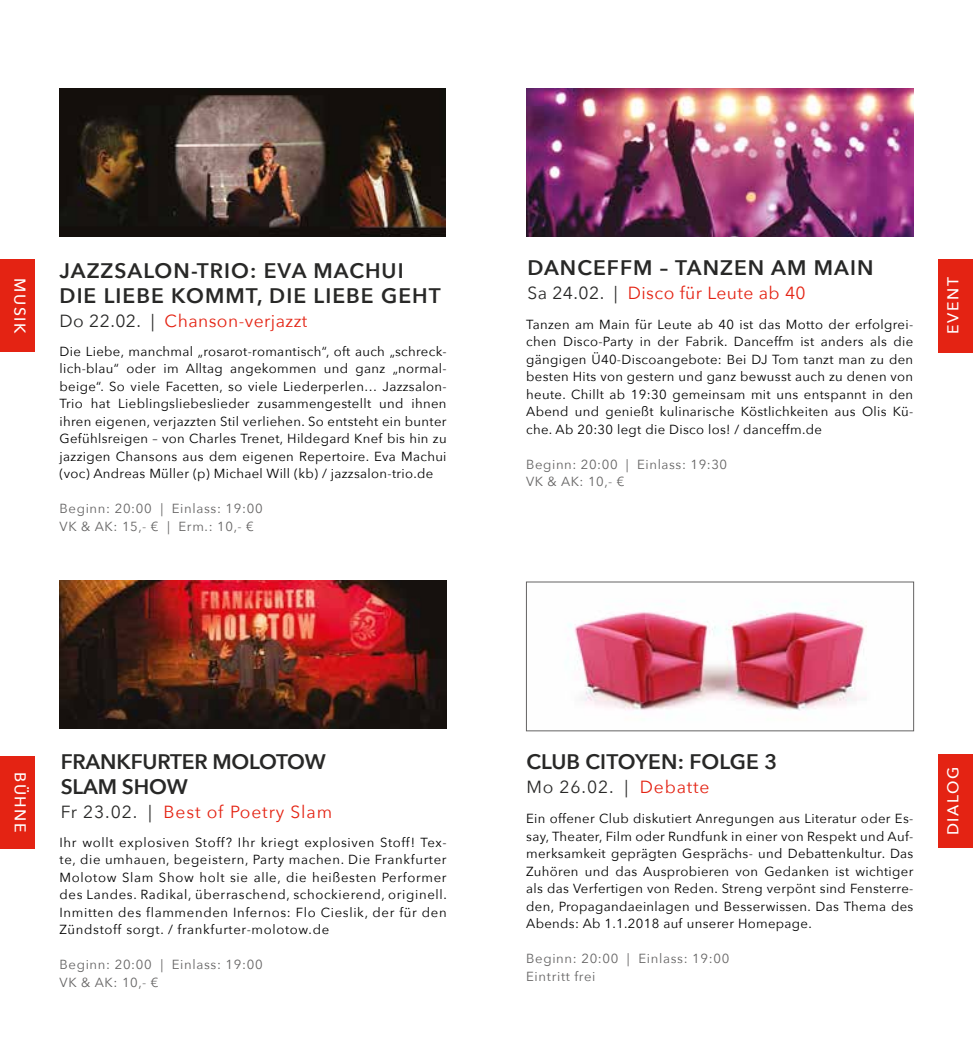
<style>
.page{position:relative;width:973px;height:1042px;background:#fff}
.page>*{position:absolute;margin:0;border:0;box-sizing:border-box;transform-origin:0 0}
.t1{font:600 21px/24.5px "Avenir Next";letter-spacing:.05em;color:#282827}
.t2{font:600 21px/24.5px "Avenir Next";letter-spacing:-.01em;color:#282827}
.t3{font:600 21px "Avenir Next";letter-spacing:.005em;color:#282827}
.t4{font:17.5px "Avenir Next";letter-spacing:.025em;color:#e42313}
.t5{font:17.5px "Avenir Next";letter-spacing:.025em;color:#282827}
.t6{font:17.5px "Avenir Next";letter-spacing:.05em;color:#e42313}
.t7{font:500 15.75px "Avenir Next";letter-spacing:.1em;color:#fff}
.t8{font:13.12px/17.5px "Avenir Next";letter-spacing:.025em;color:#000;text-align:justify}
.t9{font:13.12px/17.5px "Avenir Next";letter-spacing:.05em;color:#646363}
</style>
<div class="page">
<div style="left:938px;top:754px;width:34px;height:93px;background:#e42313"></div>
<img style="left:60px;top:580px;width:386px;height:149px">
<div style="left:0;top:259px;width:35px;height:93px;background:#e42313"></div>
<div style="left:0;top:756px;width:35px;height:92px;background:#e42313"></div>
<img style="left:568px;top:603px;width:299px;height:108px">
<div style="left:526px;top:582px;width:387px;height:149px;border:1px solid #646363"></div>
<img style="left:526px;top:88px;width:387px;height:149px">
<img style="left:60px;top:88px;width:385px;height:149px">
<div style="left:938px;top:259px;width:34px;height:93px;background:#e42313"></div>
<p class="t7" style="left:34px;top:278px;width:57px;rotate:90deg">MUSIK</p>
<h1 class="t1" style="left:60px;top:258px;width:382px">JAZZSALON-TRIO: EVA MACHUI<br>DIE LIEBE KOMMT, DIE LIEBE GEHT</h1>
<h2 class="t5" style="left:60px;top:306px;width:83px">Do 22.02.</h2>
<h2 class="t4" style="left:165px;top:306px;width:144px">Chanson-verjazzt</h2>
<p class="t8" style="left:60px;top:342px;width:388px">Die Liebe, manchmal „rosarot-romantisch“, oft auch „schreck&shy;lich-blau“ oder im Alltag angekommen und ganz „normal&shy;beige“. So viele Facetten, so viele Liederperlen… Jazzsalon-Trio hat Lieblingsliebeslieder zusammengestellt und ihnen ihren eigenen, verjazzten Stil verliehen. So entsteht ein bunter Gefühlsreigen – von Charles Trenet, Hildegard Knef bis hin zu jazzigen Chansons aus dem eigenen Repertoire. Eva Machui (voc) Andreas Müller (p) Michael Will (kb) / jazzsalon-trio.de</p>
<p class="t9" style="left:60px;top:499px;width:204px">Beginn: 20:00 | Einlass: 19:00<br>VK &amp; AK: 15,- € | Erm.: 10,- €</p>
<h1 class="t1" style="left:527px;top:255px;width:347px">DANCEFFM – TANZEN AM MAIN</h1>
<h2 class="t5" style="left:527px;top:278px;width:78px">Sa 24.02.</h2>
<h2 class="t4" style="left:627px;top:278px;width:179px">Disco für Leute ab 40</h2>
<p class="t8" style="left:526px;top:315px;width:388px">Tanzen am Main für Leute ab 40 ist das Motto der erfolgrei&shy;chen Disco-Party in der Fabrik. Danceffm ist anders als die gängigen Ü40-Discoangebote: Bei DJ Tom tanzt man zu den besten Hits von gestern und ganz bewusst auch zu denen von heute. Chillt ab 19:30 gemeinsam mit uns entspannt in den Abend und genießt kulinarische Köstlichkeiten aus Olis Kü&shy;che. Ab 20:30 legt die Disco los! / danceffm.de</p>
<p class="t9" style="left:526px;top:455px;width:202px">Beginn: 20:00 | Einlass: 19:30<br>VK &amp; AK: 10,- €</p>
<p class="t7" style="left:939px;top:334px;width:58px;rotate:-90deg">EVENT</p>
<p class="t7" style="left:34px;top:772px;width:62px;rotate:90deg">BÜHNE</p>
<h1 class="t2" style="left:61px;top:749px;width:266px">FRANKFURTER MOLOTOW<br>SLAM SHOW</h1>
<h2 class="t5" style="left:61px;top:797px;width:78px">Fr 23.02.</h2>
<h2 class="t6" style="left:163px;top:797px;width:170px">Best of Poetry Slam</h2>
<p class="t8" style="left:60px;top:832px;width:389px">Ihr wollt explosiven Stoff? Ihr kriegt explosiven Stoff! Tex&shy;te, die umhauen, begeistern, Party machen. Die Frankfurter Molotow Slam Show holt sie alle, die heißesten Performer des Landes. Radikal, überraschend, schockierend, originell.<br>Inmitten des flammenden Infernos: Flo Cieslik, der für den Zündstoff sorgt. / frankfurter-molotow.de</p>
<p class="t9" style="left:60px;top:955px;width:204px">Beginn: 20:00 | Einlass: 19:00<br>VK &amp; AK: 10,- €</p>
<h1 class="t3" style="left:526px;top:743px;width:252px">CLUB CITOYEN: FOLGE 3</h1>
<h2 class="t5" style="left:526px;top:772px;width:89px">Mo 26.02.</h2>
<h2 class="t6" style="left:639px;top:772px;width:71px">Debatte</h2>
<p class="t8" style="left:526px;top:809px;width:388px">Ein offener Club diskutiert Anregungen aus Literatur oder Es&shy;say, Theater, Film oder Rundfunk in einer von Respekt und Auf&shy;merksamkeit geprägten Gesprächs- und Debattenkultur. Das Zuhören und das Ausprobieren von Gedanken ist wichtiger als das Verfertigen von Reden. Streng verpönt sind Fensterre&shy;den, Propagandaeinlagen und Besserwissen. Das Thema des Abends: Ab 1.1.2018 auf unserer Homepage.</p>
<p class="t9" style="left:526px;top:949px;width:204px">Beginn: 20:00 | Einlass: 19:00<br>Eintritt frei</p>
<p class="t7" style="left:939px;top:835px;width:70px;rotate:-90deg">DIALOG</p>
</div>
